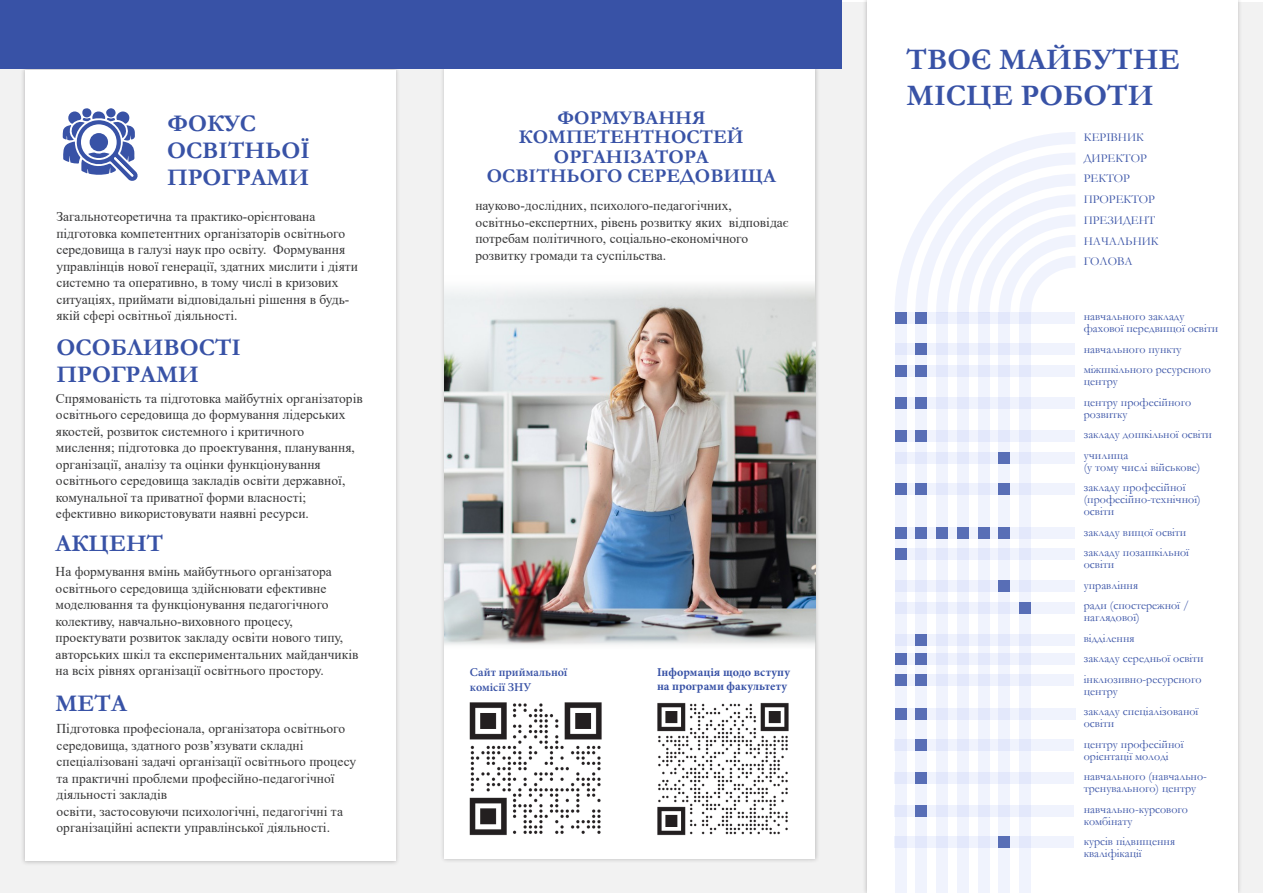
<style>
.page{position:relative;width:1263px;height:893px;background:#fff}
.page>*{position:absolute;margin:0;border:0;box-sizing:border-box;transform-origin:0 0}
.t1{font:700 30px/36px "Garamond";color:#3852a6}
.t2{font:700 24px/27px "Garamond";color:#3852a6}
.t3{font:700 19.5px/19.5px "Garamond";color:#3852a6;text-align:center}
.t4{font:13.5px/16.5px "Times New Roman";color:#383839}
.Стиль_абзаца_1{font:12px/12px "Garamond";color:#3852a6}
.t5{font:700 12px/14.4px "Minion Pro";color:#3852a6}
.t6{font:600 12px "Minion Pro";color:#3852a6}
</style>
<div class="page">
<div style="left:1px;top:3px;width:1262px;height:890px;background:#f2f2f2"></div>
<div style="left:20px;top:66px;width:380px;height:800px;background:#231f20;opacity:.25"></div>
<div style="left:25px;top:70px;width:371px;height:791px;background:#fff"></div>
<svg style="left:106px;top:108px;width:10px;height:9px"></svg>
<div style="left:82px;top:108px;width:9px;height:9px;background:#3852a6;border-radius:50%"></div>
<svg style="left:63px;top:111px;width:75px;height:70px"></svg>
<div style="left:862px;top:0;width:380px;height:893px;background:#231f20;opacity:.25"></div>
<div style="left:867px;top:0;width:371px;height:893px;background:#fff"></div>
<div style="left:440px;top:64px;width:380px;height:799px;background:#231f20;opacity:.25"></div>
<div style="left:444px;top:68px;width:371px;height:791px;background:#fff"></div>
<img style="left:444px;top:284px;width:371px;height:179px">
<div style="left:894px;top:312px;width:12px;height:581px;background:#f0f3fd"></div>
<div style="left:894px;top:312px;width:180px;height:12px;background:#f0f3fd"></div>
<svg style="left:894px;top:343px;width:180px;height:12px"></svg>
<div style="left:894px;top:365px;width:180px;height:12px;background:#f0f3fd"></div>
<div style="left:894px;top:430px;width:180px;height:12px;background:#f0f3fd"></div>
<div style="left:894px;top:312px;width:12px;height:12px;background:#586eb6"></div>
<div style="left:915px;top:312px;width:12px;height:581px;background:#f0f3fd"></div>
<svg style="left:936px;top:314px;width:12px;height:579px;fill:#f0f3fd"></svg>
<svg style="left:957px;top:314px;width:12px;height:579px;fill:#f0f3fd"></svg>
<svg style="left:978px;top:314px;width:12px;height:579px;fill:#f0f3fd"></svg>
<svg style="left:998px;top:314px;width:12px;height:579px;fill:#f0f3fd"></svg>
<svg style="left:1019px;top:314px;width:12px;height:579px;fill:#f0f3fd"></svg>
<div style="left:915px;top:312px;width:12px;height:12px;background:#586eb6"></div>
<svg style="left:894px;top:452px;width:180px;height:12px;fill:#f0f3fd"></svg>
<svg style="left:906px;top:483px;width:169px;height:12px;fill:#f0f3fd"></svg>
<div style="left:894px;top:483px;width:12px;height:12px;background:#586eb6"></div>
<div style="left:915px;top:483px;width:12px;height:12px;background:#586eb6"></div>
<div style="left:998px;top:483px;width:12px;height:12px;background:#586eb6"></div>
<svg style="left:906px;top:527px;width:168px;height:12px"></svg>
<svg style="left:907px;top:548px;width:168px;height:12px;fill:#f0f3fd"></svg>
<div style="left:895px;top:548px;width:12px;height:12px;background:#586eb6"></div>
<svg style="left:895px;top:580px;width:180px;height:12px;fill:#f0f3fd"></svg>
<div style="left:998px;top:580px;width:12px;height:12px;background:#586eb6"></div>
<svg style="left:894px;top:602px;width:180px;height:11px;fill:#f0f3fd"></svg>
<div style="left:1019px;top:602px;width:12px;height:11px;background:#586eb6"></div>
<div style="left:936px;top:527px;width:12px;height:12px;background:#586eb6"></div>
<div style="left:894px;top:527px;width:12px;height:12px;background:#586eb6"></div>
<div style="left:915px;top:527px;width:12px;height:12px;background:#586eb6"></div>
<div style="left:978px;top:527px;width:12px;height:12px;background:#586eb6"></div>
<div style="left:998px;top:527px;width:12px;height:12px;background:#586eb6"></div>
<svg style="left:894px;top:634px;width:180px;height:11px;fill:#f0f3fd"></svg>
<div style="left:915px;top:634px;width:12px;height:11px;background:#586eb6"></div>
<svg style="left:906px;top:654px;width:169px;height:11px;fill:#f0f3fd"></svg>
<div style="left:894px;top:654px;width:12px;height:11px;background:#586eb6"></div>
<div style="left:915px;top:654px;width:12px;height:11px;background:#586eb6"></div>
<svg style="left:907px;top:674px;width:167px;height:11px;fill:#f0f3fd"></svg>
<div style="left:895px;top:674px;width:12px;height:11px;background:#586eb6"></div>
<div style="left:915px;top:674px;width:12px;height:11px;background:#586eb6"></div>
<svg style="left:907px;top:708px;width:168px;height:11px;fill:#f0f3fd"></svg>
<div style="left:895px;top:708px;width:12px;height:11px;background:#586eb6"></div>
<div style="left:915px;top:708px;width:12px;height:11px;background:#586eb6"></div>
<svg style="left:895px;top:740px;width:179px;height:11px;fill:#f0f3fd"></svg>
<div style="left:915px;top:740px;width:12px;height:11px;background:#586eb6"></div>
<svg style="left:895px;top:772px;width:179px;height:12px;fill:#f0f3fd"></svg>
<div style="left:915px;top:772px;width:12px;height:12px;background:#586eb6"></div>
<svg style="left:895px;top:805px;width:179px;height:12px;fill:#f0f3fd"></svg>
<div style="left:915px;top:805px;width:12px;height:12px;background:#586eb6"></div>
<svg style="left:895px;top:836px;width:179px;height:12px;fill:#f0f3fd"></svg>
<div style="left:998px;top:836px;width:12px;height:12px;background:#586eb6"></div>
<div style="left:957px;top:527px;width:12px;height:12px;background:#586eb6"></div>
<div style="left:998px;top:452px;width:12px;height:12px;background:#586eb6"></div>
<div style="left:894px;top:430px;width:12px;height:12px;background:#586eb6"></div>
<div style="left:915px;top:430px;width:12px;height:12px;background:#586eb6"></div>
<svg style="left:906px;top:397px;width:168px;height:12px;fill:#f0f3fd"></svg>
<div style="left:894px;top:365px;width:12px;height:12px;background:#586eb6"></div>
<div style="left:915px;top:365px;width:12px;height:12px;background:#586eb6"></div>
<div style="left:915px;top:343px;width:12px;height:12px;background:#586eb6"></div>
<svg style="left:894px;top:132px;width:181px;height:182px"></svg>
<div style="left:894px;top:397px;width:12px;height:12px;background:#586eb6"></div>
<div style="left:915px;top:397px;width:12px;height:12px;background:#586eb6"></div>
<div style="left:0;top:0;width:842px;height:68px;background:#3852a6"></div>
<img style="left:469px;top:702px;width:320px;height:134px">
<img style="left:444px;top:463px;width:371px;height:183px">
<p class="t2" style="left:167px;top:110px;width:91px">ФОКУС</p>
<p class="t2" style="left:167px;top:137px;width:145px">ОСВІТНЬОЇ</p>
<p class="t2" style="left:167px;top:164px;width:144px">ПРОГРАМИ</p>
<p class="t4" style="left:56px;top:208px;width:303px">Загальнотеоретична та практико-орієнтована підготовка компетентних організаторів освітнього середовища в галузі наук про освіту. Формування управлінців нової генерації, здатних мислити і діяти системно та оперативно, в тому числі в кризових ситуаціях, приймати відповідальні рішення в будь&shy;якій сфері освітньої діяльності.</p>
<p class="t2" style="left:57px;top:334px;width:186px">ОСОБЛИВОСТІ<br>ПРОГРАМИ</p>
<p class="t4" style="left:56px;top:390px;width:308px">Спрямованість та підготовка майбутніх організаторів освітнього середовища до формування лідерських якостей, розвиток системного і критичного мислення; підготовка до проектування, планування, організації, аналізу та оцінки функціонування освітнього середовища закладів освіти державної, комунальної та приватної форми власності; ефективно використовувати наявні ресурси.</p>
<p class="t2" style="left:56px;top:530px;width:109px">АКЦЕНТ</p>
<p class="t4" style="left:56px;top:563px;width:304px">На формування вмінь майбутнього організатора освітнього середовища здійснювати ефективне моделювання та функціонування педагогічного колективу, навчально-виховного процесу, проектувати розвиток закладу освіти нового типу, авторських шкіл та експериментальних майданчиків на всіх рівнях організації освітнього простору.</p>
<p class="t2" style="left:56px;top:690px;width:73px">МЕТА</p>
<p class="t4" style="left:57px;top:720px;width:301px">Підготовка професіонала, організатора освітнього середовища, здатного розв’язувати складні спеціалізовані задачі організації освітнього процесу та практичні проблеми професійно-педагогічної діяльності закладів</p>
<p class="t4" style="left:57px;top:802px;width:288px">освіти, застосовуючи психологічні, педагогічні та організаційні аспекти управлінської діяльності.</p>
<p class="t3" style="left:519px;top:108px;width:226px">ФОРМУВАННЯ<br>КОМПЕТЕНТНОСТЕЙ<br>ОРГАНІЗАТОРА</p>
<p class="t3" style="left:487px;top:166px;width:291px">ОСВІТНЬОГО СЕРЕДОВИЩА</p>
<p class="t4" style="left:475px;top:197px;width:258px">науково-дослідних, психолого-педагогічних,</p>
<p class="t4" style="left:475px;top:214px;width:315px">освітньо-експертних, рівень розвитку яких відповідає потребам політичного, соціально-економічного розвитку громади та суспільства.</p>
<p class="t6" style="left:470px;top:664px;width:99px">Сайт приймальної</p>
<p class="t6" style="left:470px;top:678px;width:63px">комісії ЗНУ</p>
<p class="t5" style="left:657px;top:665px;width:134px">Інформація щодо вступу на програми факультету</p>
<p class="t1" style="left:906px;top:42px;width:275px">ТВОЄ МАЙБУТНЕ<br>МІСЦЕ РОБОТИ</p>
<p class="Стиль_абзаца_1" style="left:1084px;top:131px;width:62px">КЕРІВНИК</p>
<p class="Стиль_абзаца_1" style="left:1084px;top:152px;width:65px">ДИРЕКТОР</p>
<p class="Стиль_абзаца_1" style="left:1084px;top:172px;width:48px">РЕКТОР</p>
<p class="Стиль_абзаца_1" style="left:1084px;top:193px;width:73px">ПРОРЕКТОР</p>
<p class="Стиль_абзаца_1" style="left:1084px;top:214px;width:73px">ПРЕЗИДЕНТ</p>
<p class="Стиль_абзаца_1" style="left:1084px;top:235px;width:77px">НАЧАЛЬНИК</p>
<p class="Стиль_абзаца_1" style="left:1084px;top:255px;width:50px">ГОЛОВА</p>
<p class="Стиль_абзаца_1" style="left:1084px;top:310px;width:136px">навчального закладу фахової передвищої освіти</p>
<p class="Стиль_абзаца_1" style="left:1084px;top:343px;width:99px">навчального пункту</p>
<p class="Стиль_абзаца_1" style="left:1084px;top:363px;width:129px">міжшкільного ресурсного центру</p>
<p class="Стиль_абзаца_1" style="left:1084px;top:396px;width:109px">центру професійного розвитку</p>
<p class="Стиль_абзаца_1" style="left:1084px;top:428px;width:130px">закладу дошкільної освіти</p>
<p class="Стиль_абзаца_1" style="left:1084px;top:449px;width:118px">училища<br>(у тому числі військове)</p>
<p class="Стиль_абзаца_1" style="left:1084px;top:481px;width:118px">закладу професійної (професійно-технічної) освіти</p>
<p class="Стиль_абзаца_1" style="left:1084px;top:526px;width:104px">закладу вищої освіти</p>
<p class="Стиль_абзаца_1" style="left:1084px;top:546px;width:107px">закладу позашкільної освіти</p>
<p class="Стиль_абзаца_1" style="left:1084px;top:579px;width:56px">управління</p>
<p class="Стиль_абзаца_1" style="left:1084px;top:599px;width:107px">ради (спостережної / наглядової)</p>
<p class="Стиль_абзаца_1" style="left:1084px;top:632px;width:52px">відділення</p>
<p class="Стиль_абзаца_1" style="left:1084px;top:652px;width:121px">закладу середньої освіти</p>
<p class="Стиль_абзаца_1" style="left:1084px;top:673px;width:119px">інклюзивно-ресурсного центру</p>
<p class="Стиль_абзаца_1" style="left:1084px;top:705px;width:116px">закладу спеціалізованої освіти</p>
<p class="Стиль_абзаца_1" style="left:1084px;top:738px;width:101px">центру професійної орієнтації молоді</p>
<p class="Стиль_абзаца_1" style="left:1084px;top:770px;width:125px">навчального (навчально&shy;тренувального) центру</p>
<p class="Стиль_абзаца_1" style="left:1084px;top:803px;width:106px">навчально-курсового комбінату</p>
<p class="Стиль_абзаца_1" style="left:1084px;top:835px;width:93px">курсів підвищення кваліфікації</p>
</div>
